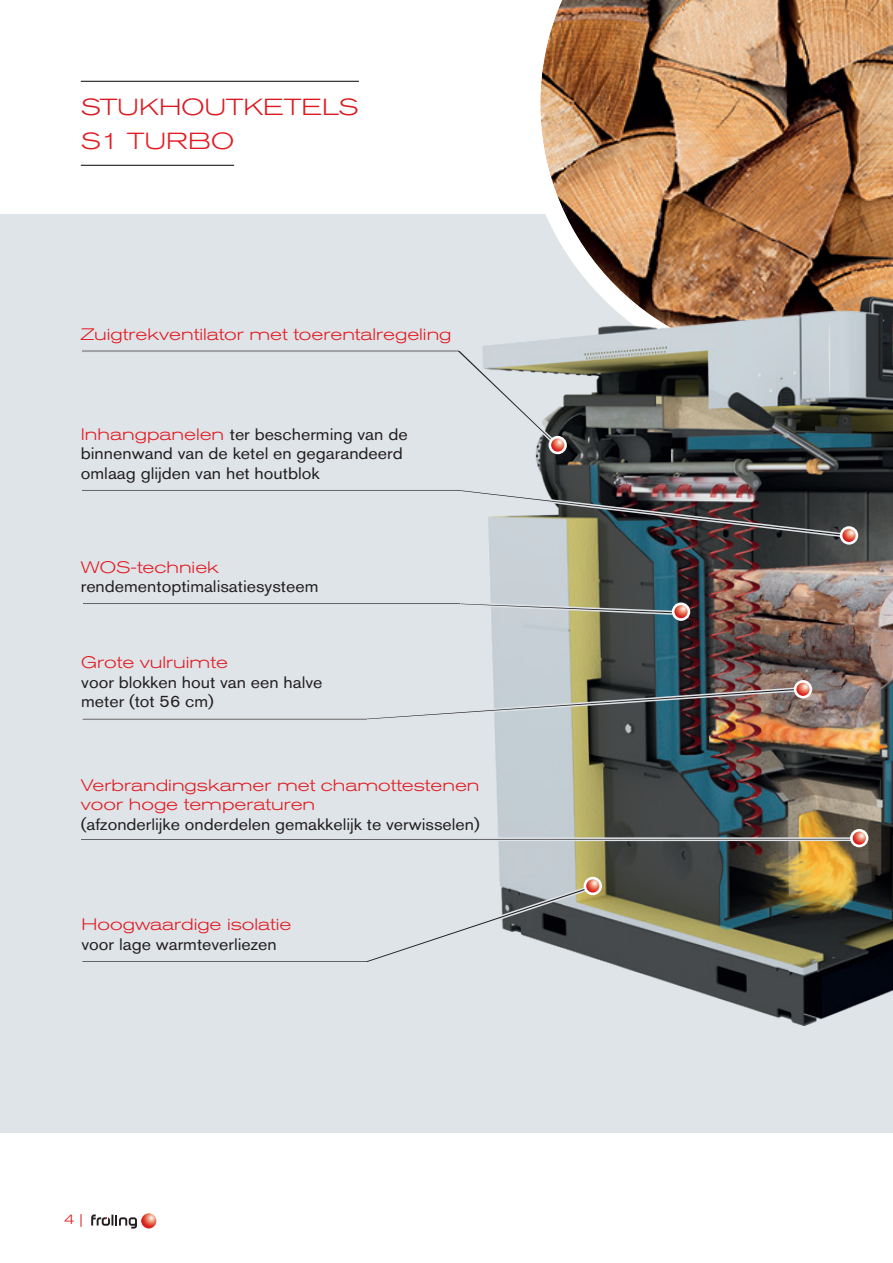
<style>
.page{position:relative;width:893px;height:1263px;background:#fff}
.page>*{position:absolute;margin:0;border:0;box-sizing:border-box;transform-origin:0 0}
.t1{font:300 expanded 23.1px "Akzidenz Grotesk BQ";color:#dc1820;scale:1.08 1}
.t2{font:300 expanded 23.1px "Akzidenz Grotesk BQ";color:#e21a21;scale:1.08 1}
.t3{font:16.5px/19.5px "Akzidenz Grotesk BQ";color:#231f20;scale:1.08 1}
.t4{font:300 expanded 16.5px/19.5px "Akzidenz Grotesk BQ";color:#e21a21;scale:1.08 1}
.t5{font:300 expanded 13.5px "Akzidenz Grotesk BQ";color:#dc1820;scale:1.08 1}
.s1{font-weight:300;font-stretch:expanded;color:#e21a21}
</style>
<div class="page">
<div style="left:0;top:215px;width:893px;height:918px;background:#dfe4e8"></div>
<svg style="left:91px;top:1214px;width:46px;height:14px"></svg>
<img style="left:141px;top:1213px;width:15px;height:15px;border-radius:8px">
<img style="left:513px;top:0;width:380px;height:297px">
<img style="left:483px;top:297px;width:410px;height:729px">
<svg style="left:82px;top:488px;width:767px;height:51px"></svg>
<svg style="left:83px;top:601px;width:597px;height:15px"></svg>
<svg style="left:82px;top:686px;width:723px;height:36px"></svg>
<svg style="left:840px;top:526px;width:18px;height:19px"></svg>
<img style="left:842px;top:529px;width:14px;height:13px;border-radius:7px">
<svg style="left:672px;top:602px;width:18px;height:19px"></svg>
<img style="left:674px;top:605px;width:14px;height:13px;border-radius:7px">
<svg style="left:794px;top:680px;width:18px;height:18px"></svg>
<img style="left:796px;top:683px;width:14px;height:13px;border-radius:7px">
<svg style="left:81px;top:837px;width:770px;height:5px"></svg>
<svg style="left:850px;top:829px;width:18px;height:18px"></svg>
<img style="left:853px;top:831px;width:13px;height:14px;border-radius:7px">
<svg style="left:82px;top:348px;width:478px;height:102px"></svg>
<svg style="left:584px;top:877px;width:18px;height:18px"></svg>
<svg style="left:82px;top:879px;width:517px;height:85px"></svg>
<svg style="left:549px;top:436px;width:18px;height:18px"></svg>
<img style="left:551px;top:438px;width:13px;height:14px;border-radius:7px">
<hr style="left:81px;top:165px;width:153px;height:1px;background:#231f20">
<hr style="left:81px;top:81px;width:278px;height:1px;background:#231f20">
<p class="t1" style="left:81px;top:94px;width:259px">STUKHOUTKETELS</p>
<p class="t2" style="left:81px;top:128px;width:143px">S1 TURBO</p>
<p class="t4" style="left:81px;top:324px;width:345px">Zuigtrekventilator met toerentalregeling</p>
<p class="t3" style="left:81px;top:424px;width:304px"><span class="s1">Inhangpanelen</span> ter bescherming van de binnenwand van de ketel en gegarandeerd omlaag glijden van het houtblok</p>
<p class="t4" style="left:81px;top:557px;width:130px">WOS-techniek</p>
<p class="t3" style="left:81px;top:577px;width:222px">rendementoptimalisatiesysteem</p>
<p class="t4" style="left:81px;top:653px;width:137px">Grote vulruimte</p>
<p class="t3" style="left:81px;top:672px;width:225px">voor blokken hout van een halve meter (tot 56 cm)</p>
<p class="t4" style="left:81px;top:775px;width:371px">Verbrandingskamer met chamottestenen voor hoge temperaturen</p>
<p class="t3" style="left:81px;top:814px;width:371px">(afzonderlijke onderdelen gemakkelijk te verwisselen)</p>
<p class="t4" style="left:82px;top:915px;width:196px">Hoogwaardige isolatie</p>
<p class="t3" style="left:82px;top:934px;width:182px">voor lage warmteverliezen</p>
<p class="t5" style="left:64px;top:1212px;width:19px">4 |</p>
</div>
